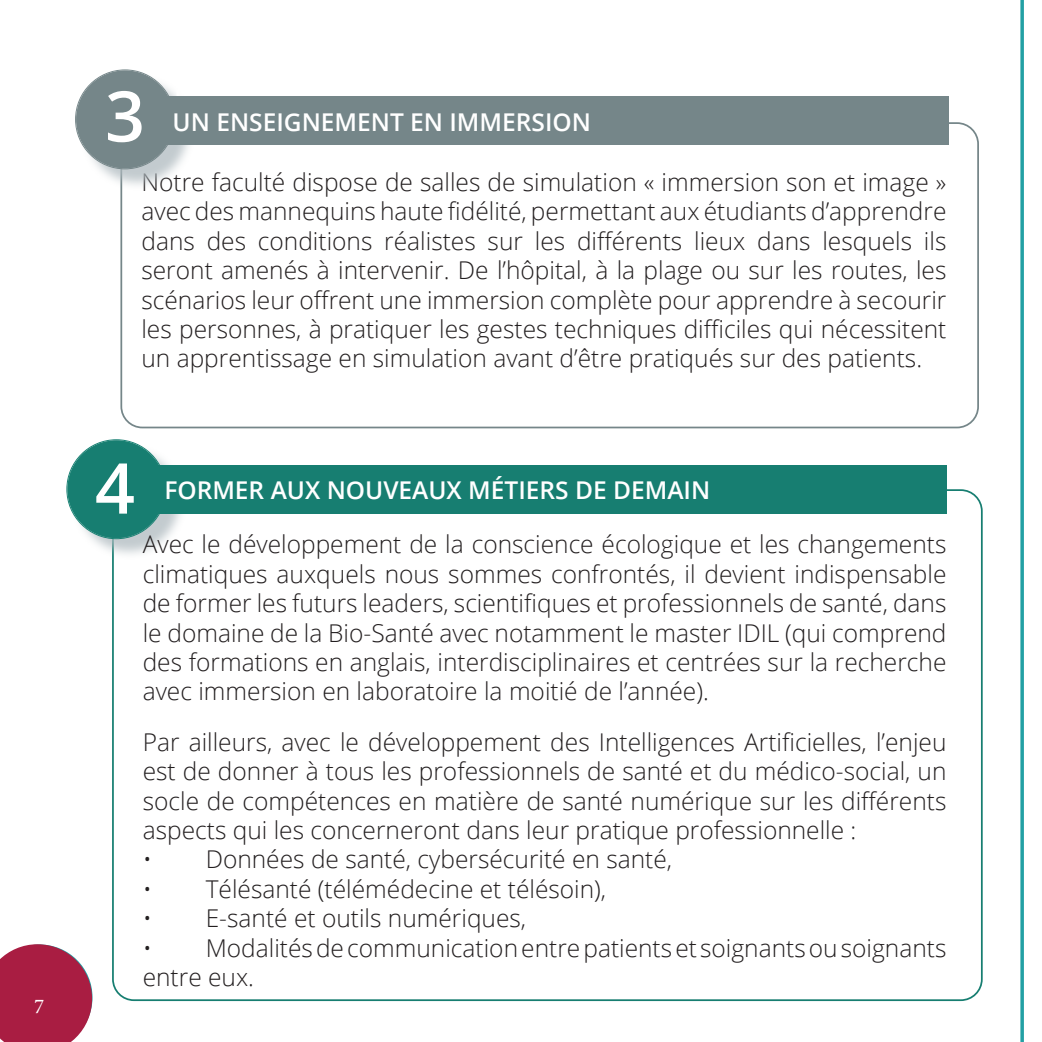
<style>
.page{position:relative;width:1042px;height:1042px;background:#fff}
.page>*{position:absolute;margin:0;border:0;box-sizing:border-box;transform-origin:0 0}
.Style_de_paragraphe_1{font:600 70px "Open Sans";color:#fff}
.Contenu_WoC{font:300 24.5px/29.4px "Open Sans";color:#231f20;text-align:justify}
.Style_de_paragraphe_1-2{font:600 24.5px "Open Sans";color:#fff}
.t1{font:21px "Minion Pro";color:#fff}
</style>
<div class="page">
<div style="left:70px;top:443px;width:117px;height:117px;background:#afbabf;opacity:.75"></div>
<div style="left:68px;top:440px;width:97px;height:98px;background:#177e71;border-radius:50%"></div>
<div style="left:143px;top:465px;width:803px;height:48px;background:#177e71"></div>
<div style="left:79px;top:73px;width:117px;height:117px;background:#afbabf;opacity:.75"></div>
<div style="left:76px;top:71px;width:98px;height:97px;background:#758689;border-radius:50%"></div>
<svg style="left:1020px;top:0;width:4px;height:1042px;background:#3dabaf"></svg>
<svg style="left:0;top:944px;width:93px;height:98px;background:#b23a5a"></svg>
<div style="left:145px;top:96px;width:804px;height:49px;background:#758689"></div>
<p class="t1" style="left:34px;top:992px;width:12px">7</p>
<p class="Style_de_paragraphe_1" style="left:105px;top:68px;width:41px">3</p>
<p class="Style_de_paragraphe_1-2" style="left:173px;top:106px;width:420px">UN ENSEIGNEMENT EN IMMERSION</p>
<p class="Contenu_WoC" style="left:141px;top:167px;width:806px">Notre faculté dispose de salles de simulation « immersion son et image » avec des mannequins haute fidélité, permettant aux étudiants d’apprendre dans des conditions réalistes sur les différents lieux dans lesquels ils seront amenés à intervenir. De l’hôpital, à la plage ou sur les routes, les scénarios leur offrent une immersion complète pour apprendre à secourir les personnes, à pratiquer les gestes techniques difficiles qui nécessitent un apprentissage en simulation avant d’être pratiqués sur des patients.</p>
<p class="Style_de_paragraphe_1" style="left:95px;top:440px;width:41px">4</p>
<p class="Style_de_paragraphe_1-2" style="left:164px;top:473px;width:547px">FORMER AUX NOUVEAUX MÉTIERS DE DEMAIN</p>
<p class="Contenu_WoC" style="left:143px;top:529px;width:805px">Avec le développement de la conscience écologique et les changements climatiques auxquels nous sommes confrontés, il devient indispensable de former les futurs leaders, scientifiques et professionnels de santé, dans le domaine de la Bio-Santé avec notamment le master IDIL (qui comprend des formations en anglais, interdisciplinaires et centrées sur la recherche avec immersion en laboratoire la moitié de l’année).</p>
<p class="Contenu_WoC" style="left:143px;top:726px;width:805px">Par ailleurs, avec le développement des Intelligences Artificielles, l’enjeu est de donner à tous les professionnels de santé et du médico-social, un socle de compétences en matière de santé numérique sur les différents aspects qui les concerneront dans leur pratique professionnelle :</p>
<p class="Contenu_WoC" style="left:143px;top:844px;width:531px">• Données de santé, cybersécurité en santé,</p>
<p class="Contenu_WoC" style="left:143px;top:873px;width:465px">• Télésanté (télémédecine et télésoin),</p>
<p class="Contenu_WoC" style="left:143px;top:903px;width:385px">• E-santé et outils numériques,</p>
<p class="Contenu_WoC" style="left:143px;top:932px;width:805px">• Modalités de communication entre patients et soignants ou soignants entre eux.</p>
</div>
